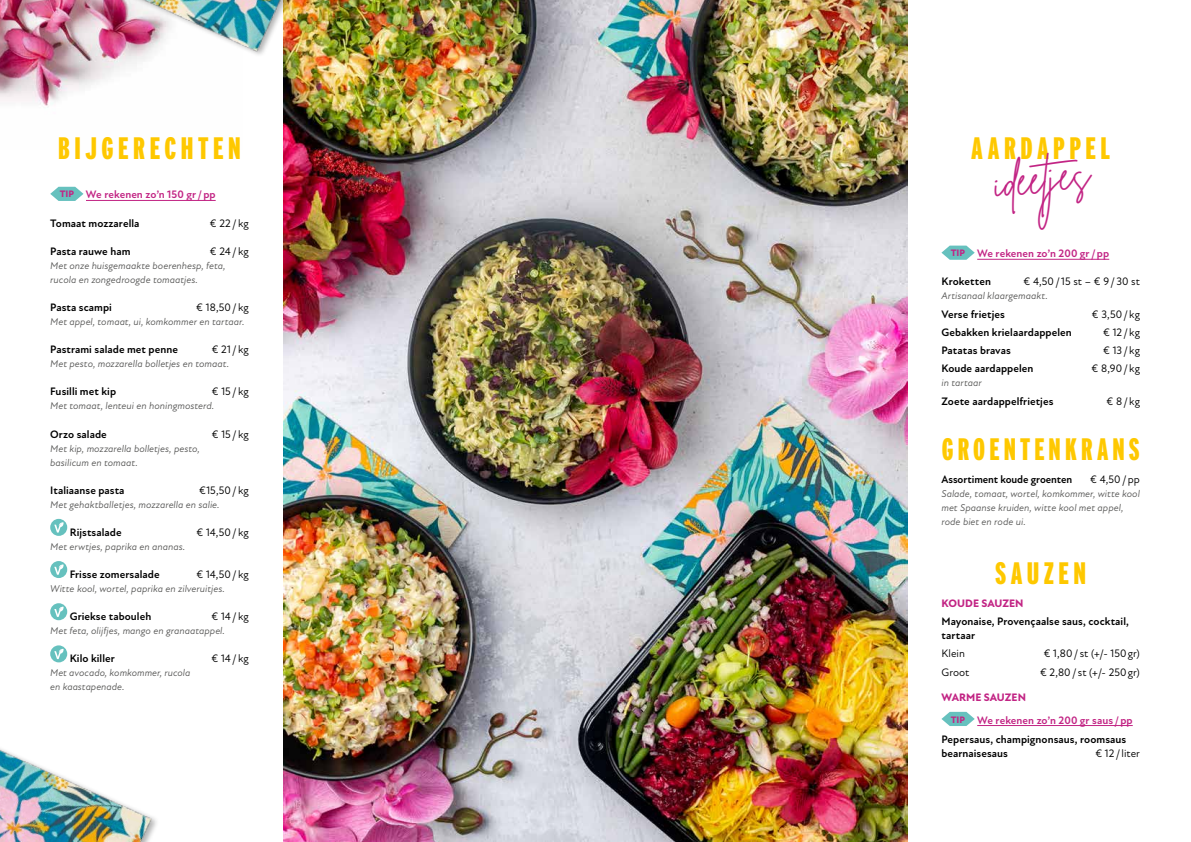
<style>
.page{position:relative;width:1191px;height:842px;background:#fff}
.page>*{position:absolute;margin:0;border:0;box-sizing:border-box;transform-origin:0 0}
.t1{font:43.3px "Brittany Signature";color:#c22484}
.t2{font:900 31px "Interstate Compressed";letter-spacing:.145em;color:#fec800}
.t3{font:700 11px/14px "New Atten";letter-spacing:.005em;color:#000}
.t4{font:11px "New Atten";color:#000}
.t5{font:700 11px/22.5px "New Atten";letter-spacing:.005em;color:#c22484}
.t6{font:800 11px "New Atten";letter-spacing:.005em;color:#c22484}
.t7{font:italic 10px/14px "New Atten";letter-spacing:.005em;color:#575756}
.s1{font-weight:800;font-size:9.5px}
.s2{font-weight:800}
</style>
<div class="page">
<img style="left:0;top:0;width:99px;height:106px">
<img style="left:283px;top:0;width:624px;height:842px">
<hr style="left:86px;top:200px;width:130px;height:1px;background:#c22484">
<svg style="left:50px;top:187px;width:33px;height:14px"></svg>
<div style="left:50px;top:519px;width:17px;height:17px;background:#66c1be;border-radius:50%"></div>
<svg style="left:54px;top:522px;width:10px;height:10px"></svg>
<div style="left:50px;top:561px;width:17px;height:17px;background:#66c1be;border-radius:50%"></div>
<svg style="left:54px;top:564px;width:10px;height:11px"></svg>
<div style="left:50px;top:603px;width:17px;height:17px;background:#66c1be;border-radius:50%"></div>
<svg style="left:54px;top:606px;width:10px;height:11px"></svg>
<div style="left:50px;top:645px;width:17px;height:17px;background:#66c1be;border-radius:50%"></div>
<svg style="left:54px;top:649px;width:10px;height:10px"></svg>
<img style="left:0;top:748px;width:157px;height:94px">
<div style="left:74px;top:0;width:274px;height:58px;background:#000;opacity:.3"></div>
<img style="left:61px;top:0;width:251px;height:81px">
<hr style="left:977px;top:259px;width:132px;height:1px;background:#c22484">
<hr style="left:977px;top:725px;width:155px;height:1px;background:#c22484">
<svg style="left:941px;top:246px;width:33px;height:14px"></svg>
<svg style="left:941px;top:712px;width:33px;height:14px"></svg>
<h2 class="t2" style="left:58px;top:131px;width:184px">BIJGERECHTEN</h2>
<p class="t5" style="left:60px;top:184px;width:157px"><span class="s1">TIP</span> We rekenen zo’n 150 gr/pp</p>
<p class="t3" style="left:50px;top:216px;width:91px">Tomaat mozzarella</p>
<p class="t4" style="left:210px;top:216px;width:40px">€ 22/kg</p>
<p class="t3" style="left:50px;top:244px;width:82px">Pasta rauwe ham</p>
<p class="t4" style="left:210px;top:245px;width:40px">€ 24/kg</p>
<p class="t7" style="left:50px;top:259px;width:177px">Met onze huisgemaakte boerenhesp, feta, rucola en zongedroogde tomaatjes.</p>
<p class="t3" style="left:50px;top:300px;width:63px">Pasta scampi</p>
<p class="t4" style="left:196px;top:301px;width:54px">€ 18,50/ kg</p>
<p class="t7" style="left:50px;top:315px;width:196px">Met appel, tomaat, ui, komkommer en tartaar.</p>
<p class="t3" style="left:50px;top:343px;width:129px">Pastrami salade met penne</p>
<p class="t4" style="left:212px;top:343px;width:38px">€ 21/kg</p>
<p class="t7" style="left:50px;top:357px;width:180px">Met pesto, mozzarella bolletjes en tomaat.</p>
<p class="t3" style="left:50px;top:385px;width:67px">Fusilli met kip</p>
<p class="t4" style="left:212px;top:385px;width:38px">€ 15/kg</p>
<p class="t7" style="left:50px;top:399px;width:165px">Met tomaat, lenteui en honingmosterd.</p>
<p class="t3" style="left:50px;top:427px;width:58px">Orzo salade</p>
<p class="t4" style="left:212px;top:427px;width:38px">€ 15/kg</p>
<p class="t7" style="left:50px;top:441px;width:151px">Met kip, mozzarella bolletjes, pesto, basilicum en tomaat.</p>
<p class="t3" style="left:50px;top:483px;width:76px">Italiaanse pasta</p>
<p class="t4" style="left:199px;top:483px;width:51px">€15,50/kg</p>
<p class="t7" style="left:50px;top:497px;width:171px">Met gehaktballetjes, mozzarella en salie.</p>
<p class="t3" style="left:70px;top:525px;width:53px">Rijstsalade</p>
<p class="t4" style="left:196px;top:526px;width:54px">€ 14,50/ kg</p>
<p class="t7" style="left:50px;top:540px;width:136px">Met erwtjes, paprika en ananas.</p>
<p class="t3" style="left:70px;top:568px;width:91px">Frisse zomersalade</p>
<p class="t4" style="left:196px;top:568px;width:54px">€ 14,50/ kg</p>
<p class="t7" style="left:50px;top:582px;width:176px">Witte kool, wortel, paprika en zilveruitjes.</p>
<p class="t3" style="left:70px;top:610px;width:83px">Griekse tabouleh</p>
<p class="t4" style="left:211px;top:610px;width:39px">€ 14/kg</p>
<p class="t7" style="left:50px;top:624px;width:176px">Met feta, olijfjes, mango en granaatappel.</p>
<p class="t3" style="left:70px;top:652px;width:47px">Kilo killer</p>
<p class="t4" style="left:211px;top:652px;width:39px">€ 14/kg</p>
<p class="t7" style="left:50px;top:666px;width:142px">Met avocado, komkommer, rucola en kaastapenade.</p>
<h2 class="t2" style="left:971px;top:131px;width:141px">AARDAPPEL</h2>
<h1 class="t1" style="left:990px;top:156px;width:98px;rotate:-7deg">ideetjes</h1>
<p class="t5" style="left:951px;top:243px;width:160px"><span class="s1">TIP</span> We rekenen zo’n 200 gr/pp</p>
<p class="t3" style="left:941px;top:275px;width:51px">Kroketten</p>
<p class="t4" style="left:1023px;top:275px;width:118px">€ 4,50/ 15 st – € 9/30 st</p>
<p class="t7" style="left:941px;top:289px;width:108px">Artisanaal klaargemaakt.</p>
<p class="t3" style="left:941px;top:307px;width:65px">Verse frietjes</p>
<p class="t4" style="left:1092px;top:307px;width:49px">€ 3,50/ kg</p>
<p class="t3" style="left:941px;top:325px;width:132px">Gebakken krielaardappelen</p>
<p class="t4" style="left:1103px;top:326px;width:38px">€ 12/kg</p>
<p class="t3" style="left:941px;top:344px;width:71px">Patatas bravas</p>
<p class="t4" style="left:1103px;top:344px;width:38px">€ 13/kg</p>
<p class="t3" style="left:941px;top:362px;width:93px">Koude aardappelen</p>
<p class="t4" style="left:1091px;top:362px;width:50px">€ 8,90/ kg</p>
<p class="t7" style="left:941px;top:376px;width:42px">in tartaar</p>
<p class="t3" style="left:941px;top:394px;width:113px">Zoete aardappelfrietjes</p>
<p class="t4" style="left:1106px;top:395px;width:35px">€ 8/kg</p>
<h2 class="t2" style="left:941px;top:432px;width:199px">GROENTENKRANS</h2>
<p class="t3" style="left:941px;top:472px;width:132px">Assortiment koude groenten</p>
<p class="t4" style="left:1090px;top:472px;width:51px">€ 4,50/pp</p>
<p class="t7" style="left:941px;top:486px;width:200px">Salade, tomaat, wortel, komkommer, witte kool met Spaanse kruiden, witte kool met appel, rode biet en rode ui.</p>
<h2 class="t2" style="left:995px;top:556px;width:92px">SAUZEN</h2>
<p class="t6" style="left:941px;top:597px;width:84px">KOUDE SAUZEN</p>
<p class="t3" style="left:941px;top:615px;width:189px">Mayonaise, Provençaalse saus, cocktail, tartaar</p>
<p class="t4" style="left:941px;top:647px;width:25px">Klein</p>
<p class="t4" style="left:1043px;top:647px;width:98px">€ 1,80/ st (+/- 150gr)</p>
<p class="t4" style="left:941px;top:665px;width:29px">Groot</p>
<p class="t4" style="left:1040px;top:665px;width:101px">€ 2,80/ st (+/- 250gr)</p>
<p class="t5" style="left:951px;top:686px;width:183px;text-indent:-9px"><span class="s2">WARME SAUZEN<br></span><span class="s1">TIP</span> We rekenen zo’n 200 gr saus/pp</p>
<p class="t3" style="left:941px;top:733px;width:186px">Pepersaus, champignonsaus, roomsaus bearnaisesaus</p>
<p class="t4" style="left:1095px;top:747px;width:46px">€ 12/ liter</p>
</div>
